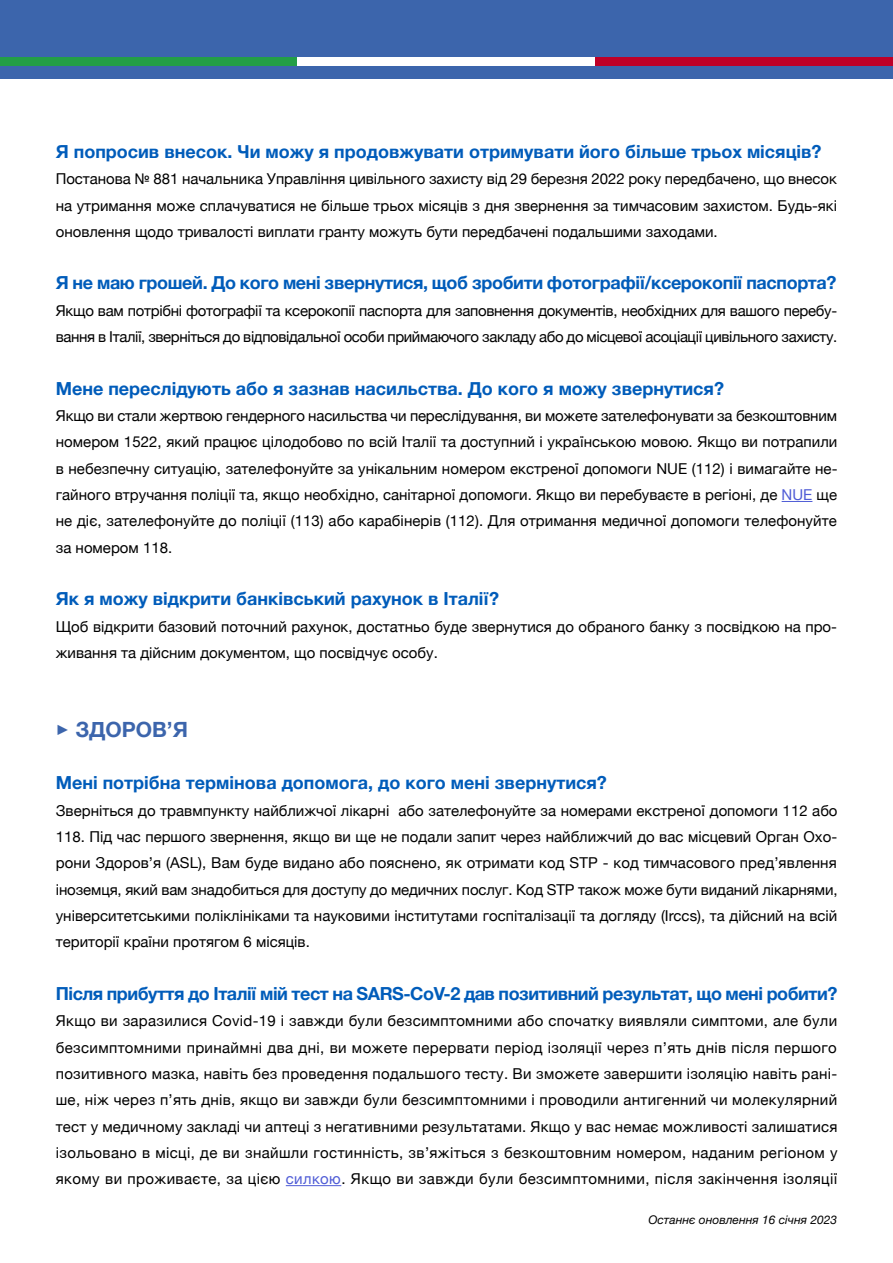
<style>
.page{position:relative;width:893px;height:1263px;background:#fff}
.page>*{position:absolute;margin:0;border:0;box-sizing:border-box;transform-origin:0 0}
.t1{font:700 21px "Helvetica Neue";color:#3c65ac}
.t2{font:700 18px "Helvetica Neue";color:#005cba}
.t3{font:700 18px "Helvetica Neue";letter-spacing:-.025em;color:#005cba}
.t4{font:700 18px "Helvetica Neue";letter-spacing:-.02em;color:#005cba}
.t5{font:15px/26.2px "Helvetica Neue";color:#000;text-align:justify}
.t6{font:15px/26.2px "Helvetica Neue";letter-spacing:-.025em;color:#000}
.t7{font:italic 12px "Helvetica Neue";color:#000}
.s1{color:#4f5cd6}
</style>
<div class="page">
<div style="left:0;top:0;width:893px;height:78px;background:#3c65ac"></div>
<div style="left:0;top:57px;width:298px;height:9px;background:#239e46"></div>
<div style="left:298px;top:57px;width:297px;height:9px;background:#fff"></div>
<div style="left:595px;top:57px;width:298px;height:9px;background:#be0027"></div>
<hr style="left:782px;top:501px;width:30px;height:1px;background:#4f5cd6">
<hr style="left:286px;top:1185px;width:55px;height:1px;background:#4f5cd6">
<p class="t2" style="left:56px;top:137px;width:767px">Я попросив внесок. Чи можу я продовжувати отримувати його більше трьох місяців?</p>
<p class="t5" style="left:56px;top:167px;width:783px">Постанова № 881 начальника Управління цивільного захисту від 29 березня 2022 року передбачено, що внесок на утримання може сплачуватися не більше трьох місяців з дня звернення за тимчасовим захистом. Будь-які оновлення щодо тривалості виплати гранту можуть бути передбачені подальшими заходами.</p>
<p class="t4" style="left:56px;top:269px;width:782px">Я не маю грошей. До кого мені звернутися, щоб зробити фотографії/ксерокопії паспорта?</p>
<p class="t6" style="left:56px;top:298px;width:783px">Якщо вам потрібні фотографії та ксерокопії паспорта для заповнення документів, необхідних для вашого перебу&shy;вання в Італії, зверніться до відповідальної особи приймаючого закладу або до місцевої асоціації цивільного захисту.</p>
<p class="t2" style="left:56px;top:374px;width:670px">Мене переслідують або я зазнав насильства. До кого я можу звернутися?</p>
<p class="t5" style="left:56px;top:403px;width:783px">Якщо ви стали жертвою гендерного насильства чи переслідування, ви можете зателефонувати за безкоштовним номером 1522, який працює цілодобово по всій Італії та доступний і українською мовою. Якщо ви потрапили в небезпечну ситуацію, зателефонуйте за унікальним номером екстреної допомоги NUE (112) і вимагайте не&shy;гайного втручання поліції та, якщо необхідно, санітарної допомоги. Якщо ви перебуваєте в регіоні, де <span class="s1">NUE</span> ще не діє, зателефонуйте до поліції (113) або карабінерів (112). Для отримання медичної допомоги телефонуйте за номером 118.</p>
<p class="t2" style="left:56px;top:585px;width:445px">Як я можу відкрити банківський рахунок в Італії?</p>
<p class="t5" style="left:56px;top:614px;width:783px">Щоб відкрити базовий поточний рахунок, достатньо буде звернутися до обраного банку з посвідкою на про&shy;живання та дійсним документом, що посвідчує особу.</p>
<h1 class="t1" style="left:56px;top:713px;width:134px">✓ ЗДОРОВ’Я</h1>
<p class="t2" style="left:56px;top:769px;width:553px">Мені потрібна термінова допомога, до кого мені звернутися?</p>
<p class="t5" style="left:56px;top:798px;width:783px">Зверніться до травмпункту найближчої лікарні або зателефонуйте за номерами екстреної допомоги 112 або 118. Під час першого звернення, якщо ви ще не подали запит через найближчий до вас місцевий Oрган Oхо&shy;рони Здоров’я (ASL), Вам буде видано або пояснено, як отримати код STP - код тимчасового пред’явлення іноземця, який вам знадобиться для доступу до медичних послуг. Код STP також може бути виданий лікарнями, університетськими поліклініками та науковими інститутами госпіталізації та догляду (Irccs), та дійсний на всій території країни протягом 6 місяців.</p>
<p class="t3" style="left:56px;top:979px;width:783px">Після прибуття до Італії мій тест на SARS-CoV-2 дав позитивний результат, що мені робити?</p>
<p class="t5" style="left:56px;top:1009px;width:783px">Якщо ви заразилися Covid-19 і завжди були безсимптомними або спочатку виявляли симптоми, але були безсимптомними принаймні два дні, ви можете перервати період ізоляції через п’ять днів після першого позитивного мазка, навіть без проведення подальшого тесту. Ви зможете завершити ізоляцію навіть рані&shy;ше, ніж через п’ять днів, якщо ви завжди були безсимптомними і проводили антигенний чи молекулярний тест у медичному закладі чи аптеці з негативними результатами. Якщо у вас немає можливості залишатися ізольовано в місці, де ви знайшли гостинність, зв’яжіться з безкоштовним номером, наданим регіоном у якому ви проживаєте, за цією <span class="s1">силкою</span>. Якщо ви завжди були безсимптомними, після закінчення ізоляції</p>
<p class="t7" style="left:648px;top:1211px;width:190px">Останнє оновлення 16 січня 2023</p>
</div>
